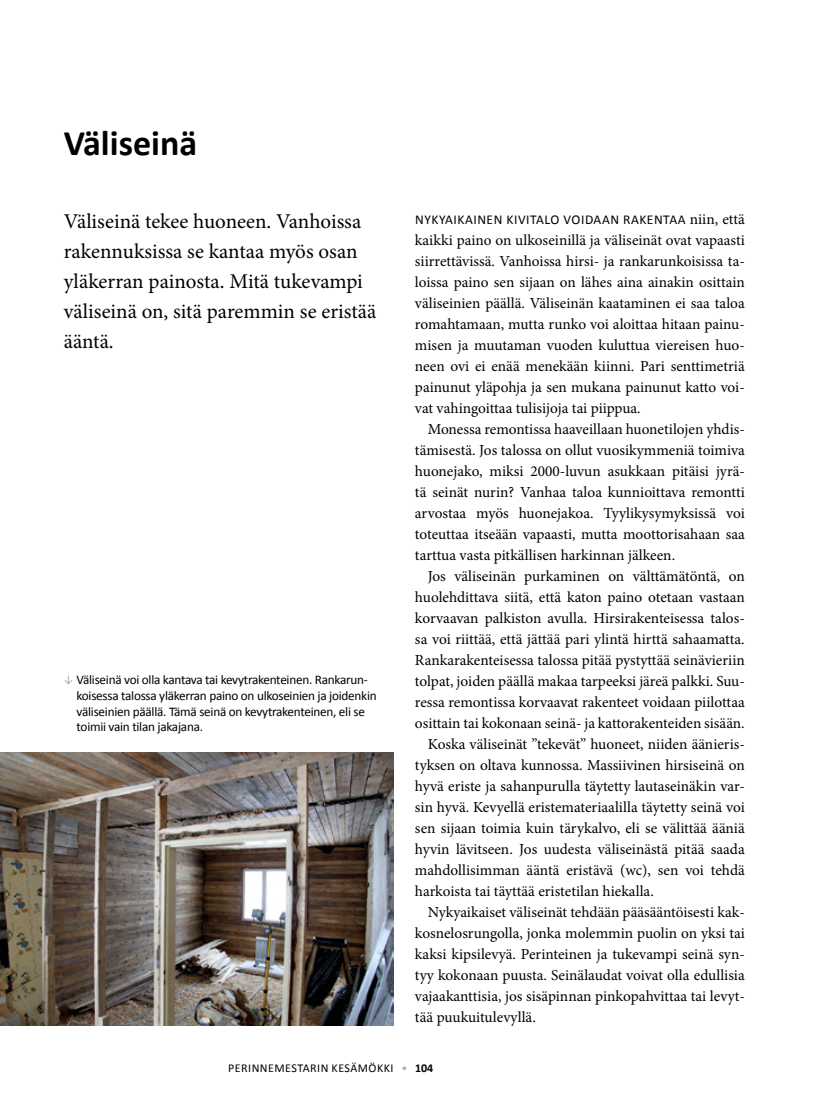
<style>
.page{position:relative;width:830px;height:1106px;background:#fff}
.page>*{position:absolute;margin:0;border:0;box-sizing:border-box;transform-origin:0 0}
.t1{font:700 36px "Calibri";color:#000}
.t2{font:21px/30px "Minion Pro";color:#000}
.t3{font:15.3px/21px "Minion Pro";color:#000;text-align:justify}
.t4{font:13.5px "Calibri";letter-spacing:.04em;color:#000}
.t5{font:13.2px/15.8px "Calibri";letter-spacing:-.02em;color:#000}
.t6{font:12px "Calibri";letter-spacing:.04em;color:#000}
.s1{font-family:"Minion Pro";font-size:15.3px}
.s2{font-size:10.5px;color:#9d9d9c}
.s3{color:#b3b2b2}
.s4{font-weight:700}
</style>
<div class="page">
<img style="left:0;top:753px;width:393px;height:272px">
<h1 class="t1" style="left:64px;top:120px;width:135px">Väliseinä</h1>
<h2 class="t2" style="left:64px;top:206px;width:314px">Väliseinä tekee huoneen. Vanhoissa rakennuksissa se kantaa myös osan yläkerran painosta. Mitä tukevampi väliseinä on, sitä paremmin se eristää ääntä.</h2>
<p class="t4" style="left:415px;top:211px;width:9px">Nyky</p>
<p class="t4" style="left:445px;top:211px;width:301px">aikainen kivitalo vo idaan rake ntaa <span class="s1">niin, että</span></p>
<p class="t3" style="left:415px;top:229px;width:331px">kaikki paino on ulkoseinillä ja väliseinät ovat vapaasti siirrettävissä. Vanhoissa hirsi- ja rankarunkoisissa ta&shy;loissa paino sen sijaan on lähes aina ainakin osittain väliseinien päällä. Väliseinän kaataminen ei saa taloa romahtamaan, mutta runko voi aloittaa hitaan painu&shy;misen ja muutaman vuoden kuluttua viereisen huo&shy;neen ovi ei enää menekään kiinni. Pari senttimetriä painunut yläpohja ja sen mukana painunut katto voi&shy;vat vahingoittaa tulisijoja tai piippua.</p>
<p class="t3" style="left:415px;top:418px;width:331px;text-indent:13px">Monessa remontissa haaveillaan huonetilojen yhdis&shy;tämisestä. Jos talossa on ollut vuosikymmeniä toimiva huonejako, miksi 2000-luvun asukkaan pitäisi jyrä&shy;tä seinät nurin? Vanhaa taloa kunnioittava remontti arvostaa myös huonejakoa. Tyylikysymyksissä voi toteuttaa itseään vapaasti, mutta moottorisahaan saa tarttua vasta pitkällisen harkinnan jälkeen.</p>
<p class="t3" style="left:427px;top:566px;width:318px">Jos väliseinän purkaminen on välttämätöntä, on</p>
<p class="t3" style="left:415px;top:587px;width:331px">huolehdittava siitä, että katon paino otetaan vastaan</p>
<p class="t3" style="left:415px;top:608px;width:331px">korvaavan palkiston avulla. Hirsirakenteisessa talos-</p>
<p class="t3" style="left:415px;top:629px;width:331px">sa voi riittää, että jättää pari ylintä hirttä sahaamatta.</p>
<p class="t3" style="left:415px;top:650px;width:331px">Rankarakenteisessa talossa pitää pystyttää seinävieriin</p>
<p class="t3" style="left:415px;top:671px;width:331px">tolpat, joiden päällä makaa tarpeeksi järeä palkki. Suu-</p>
<p class="t3" style="left:415px;top:692px;width:331px">ressa remontissa korvaavat rakenteet voidaan piilottaa</p>
<p class="t3" style="left:415px;top:713px;width:331px">osittain tai kokonaan seinä- ja kattorakenteiden sisään.</p>
<p class="t3" style="left:427px;top:734px;width:318px">Koska väliseinät ”tekevät” huoneet, niiden äänieris-</p>
<p class="t3" style="left:415px;top:755px;width:331px">tyksen on oltava kunnossa. Massiivinen hirsiseinä on</p>
<p class="t3" style="left:415px;top:776px;width:331px">hyvä eriste ja sahanpurulla täytetty lautaseinäkin var-</p>
<p class="t3" style="left:415px;top:797px;width:331px">sin hyvä. Kevyellä eristemateriaalilla täytetty seinä voi</p>
<p class="t3" style="left:415px;top:818px;width:331px">sen sijaan toimia kuin tärykalvo, eli se välittää ääniä</p>
<p class="t3" style="left:415px;top:839px;width:331px">hyvin lävitseen. Jos uudesta väliseinästä pitää saada</p>
<p class="t3" style="left:415px;top:860px;width:331px">mahdollisimman ääntä eristävä (wc), sen voi tehdä</p>
<p class="t3" style="left:415px;top:881px;width:240px">harkoista tai täyttää eristetilan hiekalla.</p>
<p class="t3" style="left:427px;top:902px;width:318px">Nykyaikaiset väliseinät tehdään pääsääntöisesti kak-</p>
<p class="t3" style="left:415px;top:923px;width:331px">kosnelosrungolla, jonka molemmin puolin on yksi tai</p>
<p class="t3" style="left:415px;top:944px;width:331px">kaksi kipsilevyä. Perinteinen ja tukevampi seinä syn-</p>
<p class="t3" style="left:415px;top:965px;width:331px">tyy kokonaan puusta. Seinälaudat voivat olla edullisia</p>
<p class="t3" style="left:415px;top:986px;width:331px">vajaakanttisia, jos sisäpinnan pinkopahvittaa tai levyt-</p>
<p class="t3" style="left:415px;top:1007px;width:122px">tää puukuitulevyllä.</p>
<p class="t5" style="left:77px;top:672px;width:301px;text-indent:-13px"><span class="s2">↓</span> Väliseinä voi olla kantava tai kevytrakenteinen. Rankarun&shy;koisessa talossa yläkerran paino on ulkoseinien ja joidenkin väliseinien päällä. Tämä seinä on kevytrakenteinen, eli se toimii vain tilan jakajana.</p>
<p class="t6" style="left:228px;top:1060px;width:206px">Perinnemestarin kesämökki <span class="s3">•</span> <span class="s4">104</span></p>
</div>
